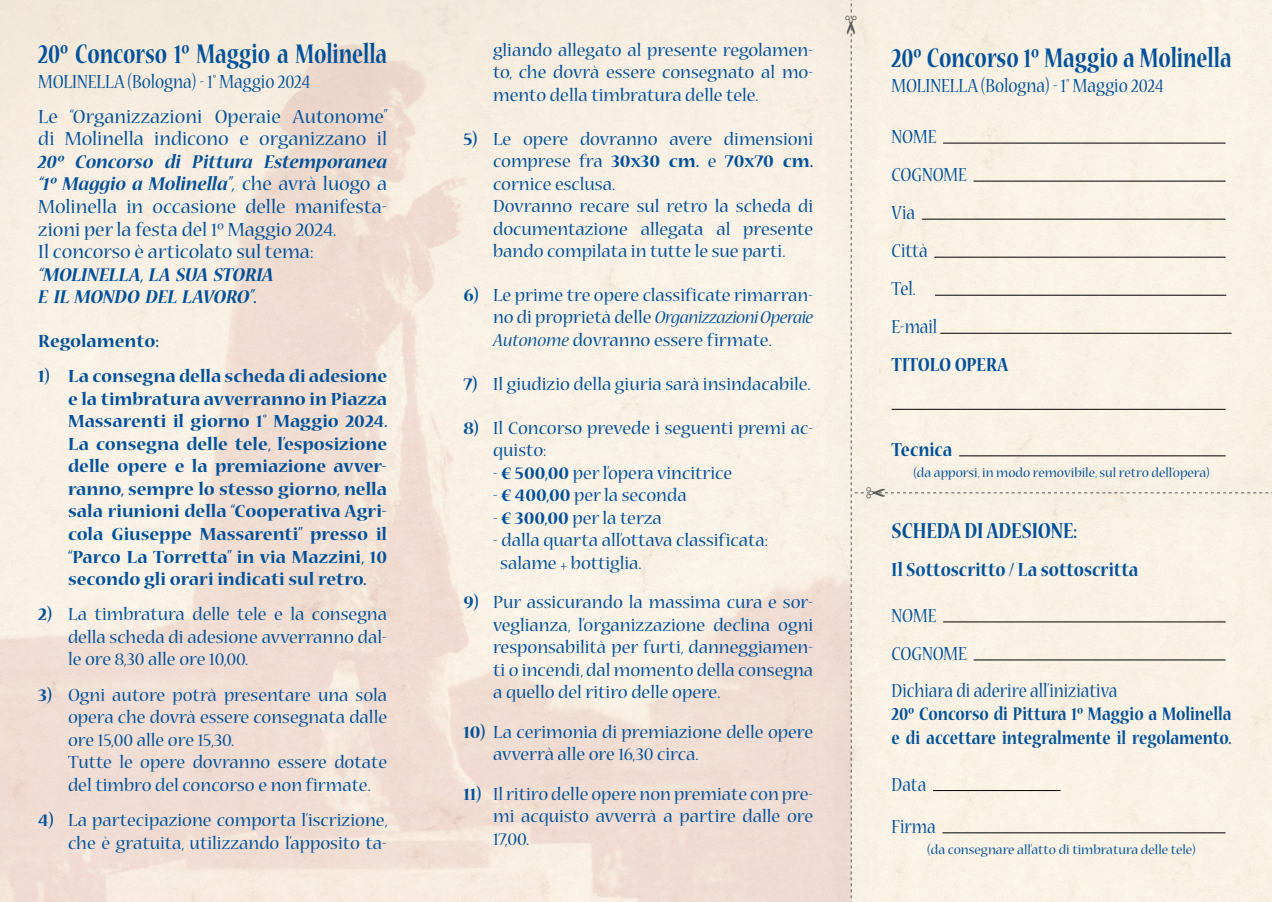
<style>
.page{position:relative;width:1272px;height:902px;background:#fff}
.page>*{position:absolute;margin:0;border:0;box-sizing:border-box;transform-origin:0 0}
.t1{font:700 30px "Nueva Std";color:#01519b;scale:.73 1}
.t2{font:700 24px "Nueva Std";letter-spacing:-.005em;color:#01519b;scale:.82 1}
.t3{font:21px/22.5px "Nueva Std";color:#01519b}
.t4{font:21px/38px "Nueva Std";color:#01519b;scale:.86 1}
.t5{font:700 21px "Nueva Std";color:#01519b;scale:.86 1}
.t6{font:italic 700 21px/22.5px "Nueva Std";color:#01519b}
.t7{font:700 20.25px/23.7px "Nueva Std";color:#01519b;scale:.82 1}
.t8{font:19.5px/22.5px "Nueva Std";color:#01519b;text-align:justify}
.t9{font:700 19.5px/22.5px "Nueva Std";color:#01519b;text-align:justify}
.t10{font:14.25px "Nueva Std";color:#01519b}
.s1{font-weight:700;font-style:italic}
.s2{font-weight:700}
.s3{font-style:italic}
</style>
<div class="page">
<div style="left:825px;top:0;width:52px;height:901px;background:linear-gradient(to bottom,#f9f5e9,#eed9d1)"></div>
<div style="left:845px;top:0;width:426px;height:901px;background:#f9f2e4"></div>
<h1 class="t1" style="left:38px;top:40px;width:479px">20º Concorso 1º Maggio a Molinella</h1>
<p class="t4" style="left:38px;top:64px;width:318px">MOLINELLA (Bologna) - 1° Maggio 2024</p>
<p class="t3" style="left:38px;top:106px;width:351px">Le “Organizzazioni Operaie Autonome” di Molinella indicono e organizzano il</p>
<p class="t3" style="left:38px;top:151px;width:350px"><span class="s1">20º Concorso di Pittura Estemporanea “1º Maggio a Molinella”,</span> che avrà luogo a Molinella in occasione delle manifesta&shy;zioni per la festa del 1º Maggio 2024.<br>Il concorso è articolato sul tema:</p>
<p class="t6" style="left:38px;top:264px;width:237px">“MOLINELLA, LA SUA STORIA<br>E IL MONDO DEL LAVORO”.</p>
<p class="t9" style="left:38px;top:330px;width:122px">Regolamento:</p>
<p class="t9" style="left:68px;top:366px;width:321px;text-indent:-30px">1) La consegna della scheda di adesione e la timbratura avverranno in Piazza Massarenti il giorno 1° Maggio 2024.<br>La consegna delle tele, l’esposizione delle opere e la premiazione avver&shy;ranno, sempre lo stesso giorno, nella sala riunioni della “Cooperativa Agri&shy;cola Giuseppe Massarenti” presso il “Parco La Torretta” in via Mazzini, 10 secondo gli orari indicati sul retro.</p>
<p class="t8" style="left:68px;top:604px;width:320px;text-indent:-30px"><span class="s2">2)</span> La timbratura delle tele e la consegna della scheda di adesione avverranno dal&shy;le ore 8,30 alle ore 10,00.</p>
<p class="t8" style="left:68px;top:684px;width:320px;text-align:left;text-indent:-30px"><span class="s2">3)</span> Ogni autore potrà presentare una sola opera che dovrà essere consegnata dalle ore 15,00 alle ore 15,30.<br>Tutte le opere dovranno essere dotate del timbro del concorso e non firmate.</p>
<p class="t8" style="left:38px;top:809px;width:351px;text-align:right"><span class="s2">4)</span> La partecipazione comporta l’iscrizione, che è gratuita, utilizzando l’apposito ta-</p>
<p class="t8" style="left:493px;top:39px;width:322px">gliando allegato al presente regolamen&shy;to, che dovrà essere consegnato al mo&shy;mento della timbratura delle tele.</p>
<p class="t8" style="left:493px;top:128px;width:322px;text-align:left;text-indent:-30px"><span class="s2">5)</span> Le opere dovranno avere dimensioni comprese fra <span class="s2">30x30 cm.</span> e <span class="s2">70x70 cm. </span>cornice esclusa.<br>Dovranno recare sul retro la scheda di documentazione allegata al presente bando compilata in tutte le sue parti.</p>
<p class="t8" style="left:493px;top:284px;width:322px;text-indent:-30px"><span class="s2">6)</span> Le prime tre opere classificate rimarran&shy;no di proprietà delle <span class="s3">Organizzazioni Operaie Autonome</span> dovranno essere firmate.</p>
<p class="t8" style="left:463px;top:373px;width:349px"><span class="s2">7)</span> Il giudizio della giuria sarà insindacabile.</p>
<p class="t8" style="left:493px;top:417px;width:322px;text-indent:-30px"><span class="s2">8)</span> Il Concorso prevede i seguenti premi ac&shy;quisto:</p>
<p class="t8" style="left:493px;top:462px;width:240px">- <span class="s2">€ 500,00</span> per l’opera vincitrice</p>
<p class="t8" style="left:493px;top:485px;width:195px">- <span class="s2">€ 400,00</span> per la seconda</p>
<p class="t8" style="left:493px;top:507px;width:170px">- <span class="s2">€ 300,00</span> per la terza</p>
<p class="t8" style="left:500px;top:530px;width:269px;text-indent:-7px">- dalla quarta all’ottava classificata: salame + bottiglia.</p>
<p class="t8" style="left:493px;top:592px;width:322px;text-indent:-30px"><span class="s2">9)</span> Pur assicurando la massima cura e sor&shy;veglianza, l’organizzazione declina ogni responsabilità per furti, danneggiamen&shy;ti o incendi, dal momento della consegna a quello del ritiro delle opere.</p>
<p class="t8" style="left:493px;top:721px;width:322px;text-indent:-30px"><span class="s2">10)</span> La cerimonia di premiazione delle opere avverrà alle ore 16,30 circa.</p>
<p class="t8" style="left:493px;top:783px;width:322px;text-indent:-30px"><span class="s2">11)</span> Il ritiro delle opere non premiate con pre&shy;mi acquisto avverrà a partire dalle ore 17,00.</p>
<h1 class="t1" style="left:891px;top:44px;width:467px">20º Concorso 1º Maggio a Molinella</h1>
<p class="t4" style="left:891px;top:68px;width:318px">MOLINELLA (Bologna) - 1° Maggio 2024</p>
<p class="t4" style="left:891px;top:119px;width:89px">NOME<br>COGNOME<br>Via<br>Città<br>Tel.<br>E-mail</p>
<p class="t5" style="left:891px;top:355px;width:137px">TITOLO OPERA</p>
<p class="t5" style="left:891px;top:440px;width:72px">Tecnica</p>
<p class="t10" style="left:913px;top:466px;width:298px">(da apporsi, in modo removibile, sul retro dell’opera)</p>
<p class="t2" style="left:891px;top:519px;width:228px">SCHEDA DI ADESIONE:</p>
<p class="t5" style="left:891px;top:559px;width:288px">Il Sottoscritto / La sottoscritta</p>
<p class="t4" style="left:891px;top:598px;width:264px;line-height:37.2px">NOME<br>COGNOME<br>Dichiara di aderire all’iniziativa</p>
<p class="t7" style="left:891px;top:703px;width:416px">20º Concorso di Pittura 1º Maggio a Molinella e di accettare integralmente il regolamento.</p>
<p class="t4" style="left:891px;top:764px;width:53px;line-height:42.3px">Data<br>Firma</p>
<p class="t10" style="left:927px;top:843px;width:270px">(da consegnare all’atto di timbratura delle tele)</p>
</div>
